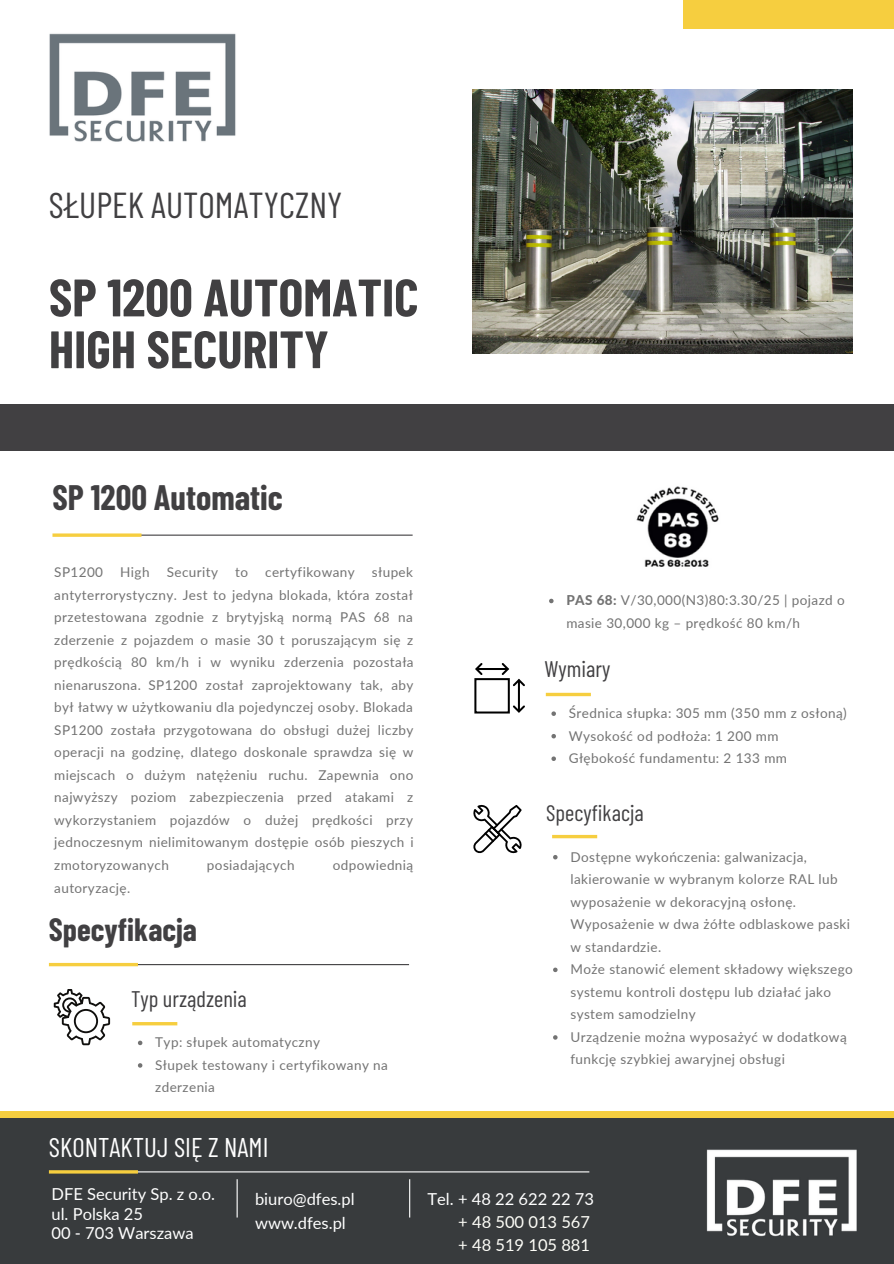
<style>
.page{position:relative;width:894px;height:1264px;background:#fff}
.page>*{position:absolute;margin:0;border:0;box-sizing:border-box;transform-origin:0 0}
.t1{font:700 52.5px "Barlow Condensed";color:#414042}
.t2{font:36px "Barlow Condensed";color:#414042}
.t3{font:700 34.5px "Barlow Condensed";color:#414042}
.t4{font:700 31.5px "Barlow Condensed";color:#414042}
.t5{font:27px "Barlow Condensed";color:#fff}
.t6{font:22.5px "Barlow Condensed";color:#414042}
.t7{font:16.5px "Lato";color:#fff}
.t8{font:16.5px "Lato";color:#fefef8}
.t9{font:13.5px/22.5px "Lato";letter-spacing:.03em;color:#737373}
.s1{font-weight:800}
</style>
<div class="page">
<div style="left:0;top:404px;width:893px;height:46px;background:#414042"></div>
<div style="left:0;top:1113px;width:893px;height:150px;background:#383b3d"></div>
<div style="left:0;top:1110px;width:893px;height:7px;background:#f6ce3f"></div>
<hr style="left:54px;top:534px;width:358px;height:1px;background:#414042">
<svg style="left:52px;top:533px;width:89px;height:4px"></svg>
<hr style="left:51px;top:1171px;width:538px;height:1px;background:#fff">
<hr style="left:49px;top:1170px;width:89px;height:3px;background:#f6ce3f">
<hr style="left:236px;top:1179px;width:2px;height:38px;background:#fff">
<hr style="left:409px;top:1179px;width:1px;height:38px;background:#fff">
<img style="left:49px;top:33px;width:187px;height:109px">
<img style="left:706px;top:1149px;width:151px;height:88px">
<div style="left:683px;top:0;width:210px;height:29px;background:#f6ce3f"></div>
<hr style="left:51px;top:964px;width:358px;height:1px;background:#414042">
<svg style="left:49px;top:962px;width:89px;height:4px"></svg>
<hr style="left:132px;top:1022px;width:45px;height:3px;background:#f6ce3f">
<svg style="left:54px;top:989px;width:56px;height:56px"></svg>
<svg style="left:138px;top:1040px;width:4px;height:5px"></svg>
<svg style="left:138px;top:1063px;width:4px;height:4px"></svg>
<div style="left:474px;top:678px;width:35px;height:35px;border:2px solid #000"></div>
<svg style="left:513px;top:705px;width:12px;height:8px"></svg>
<hr style="left:517px;top:680px;width:3px;height:30px;background:#000">
<svg style="left:499px;top:663px;width:26px;height:25px"></svg>
<svg style="left:475px;top:663px;width:8px;height:12px"></svg>
<hr style="left:477px;top:668px;width:30px;height:2px;background:#000">
<svg style="left:545px;top:692px;width:45px;height:4px"></svg>
<svg style="left:551px;top:711px;width:5px;height:5px"></svg>
<svg style="left:551px;top:734px;width:5px;height:4px"></svg>
<svg style="left:551px;top:756px;width:5px;height:5px"></svg>
<svg style="left:552px;top:834px;width:45px;height:4px"></svg>
<svg style="left:473px;top:804px;width:49px;height:49px"></svg>
<svg style="left:553px;top:855px;width:4px;height:4px"></svg>
<svg style="left:553px;top:967px;width:4px;height:5px"></svg>
<svg style="left:553px;top:1035px;width:4px;height:4px"></svg>
<img style="left:636px;top:486px;width:83px;height:81px">
<img style="left:472px;top:89px;width:379px;height:264px">
<svg style="left:549px;top:598px;width:4px;height:5px"></svg>
<p class="t2" style="left:49px;top:182px;width:295px">SŁUPEK AUTOMATYCZNY</p>
<p class="t1" style="left:49px;top:264px;width:371px">SP 1200 AUTOMATIC</p>
<p class="t1" style="left:49px;top:316px;width:281px">HIGH SECURITY</p>
<p class="t3" style="left:52px;top:475px;width:232px">SP 1200 Automatic</p>
<p class="t9" style="left:54px;top:560px;width:361px;text-align:justify;text-indent:317px">słupek antyterrorystyczny. Jest to jedyna blokada, która został przetestowana zgodnie z brytyjską normą PAS 68 na zderzenie z pojazdem o masie 30 t poruszającym się z prędkością 80 km/h i w wyniku zderzenia pozostała nienaruszona. SP1200 został zaprojektowany tak, aby był łatwy w użytkowaniu dla pojedynczej osoby. Blokada SP1200 została przygotowana do obsługi dużej liczby operacji na godzinę, dlatego doskonale sprawdza się w miejscach o dużym natężeniu ruchu. Zapewnia ono najwyższy poziom zabezpieczenia przed atakami z wykorzystaniem pojazdów o dużej prędkości przy jednoczesnym nielimitowanym dostępie osób pieszych i zmotoryzowanych</p>
<p class="t9" style="left:54px;top:560px;width:50px">SP1200</p>
<p class="t9" style="left:120px;top:560px;width:31px">High</p>
<p class="t9" style="left:167px;top:560px;width:53px">Security</p>
<p class="t9" style="left:235px;top:560px;width:14px">to</p>
<p class="t9" style="left:265px;top:560px;width:91px">certyfikowany</p>
<p class="t9" style="left:207px;top:853px;width:89px">posiadających</p>
<p class="t9" style="left:332px;top:853px;width:82px">odpowiednią</p>
<p class="t9" style="left:54px;top:876px;width:77px">autoryzację.</p>
<p class="t4" style="left:49px;top:909px;width:149px">Specyfikacja</p>
<p class="t6" style="left:131px;top:984px;width:117px">Typ urządzenia</p>
<p class="t9" style="left:155px;top:1030px;width:166px">Typ: słupek automatyczny</p>
<p class="t9" style="left:155px;top:1053px;width:234px">Słupek testowany i certyfikowany na zderzenia</p>
<p class="t9" style="left:566px;top:589px;width:280px"><span class="s1">PAS 68:</span> V/30,000(N3)80:3.30/25 | pojazd o masie 30,000 kg – prędkość 80 km/h</p>
<p class="t6" style="left:544px;top:654px;width:67px">Wymiary</p>
<p class="t9" style="left:568px;top:701px;width:279px">Średnica słupka: 305 mm (350 mm z osłoną)</p>
<p class="t9" style="left:568px;top:724px;width:211px">Wysokość od podłoża: 1 200 mm</p>
<p class="t9" style="left:568px;top:746px;width:220px">Głębokość fundamentu: 2 133 mm</p>
<p class="t6" style="left:546px;top:798px;width:99px">Specyfikacja</p>
<p class="t9" style="left:570px;top:845px;width:281px">Dostępne wykończenia: galwanizacja, lakierowanie w wybranym kolorze RAL lub wyposażenie w dekoracyjną osłonę.<br>Wyposażenie w dwa żółte odblaskowe paski w standardzie.</p>
<p class="t9" style="left:570px;top:957px;width:284px">Może stanowić element składowy większego systemu kontroli dostępu lub działać jako system samodzielny</p>
<p class="t9" style="left:570px;top:1025px;width:278px">Urządzenie można wyposażyć w dodatkową funkcję szybkiej awaryjnej obsługi</p>
<p class="t5" style="left:49px;top:1129px;width:221px">SKONTAKTUJ SIĘ Z NAMI</p>
<p class="t7" style="left:51px;top:1184px;width:165px">DFE Security Sp. z o.o.</p>
<p class="t7" style="left:51px;top:1203px;width:93px">ul. Polska 25</p>
<p class="t7" style="left:51px;top:1222px;width:143px">00 - 703 Warszawa</p>
<p class="t7" style="left:255px;top:1188px;width:101px">biuro@dfes.pl</p>
<p class="t7" style="left:427px;top:1188px;width:168px">Tel. + 48 22 622 22 73</p>
<p class="t8" style="left:458px;top:1211px;width:133px">+ 48 500 013 567</p>
<p class="t8" style="left:458px;top:1234px;width:133px">+ 48 519 105 881</p>
<p class="t7" style="left:255px;top:1212px;width:92px">www.dfes.pl</p>
</div>
